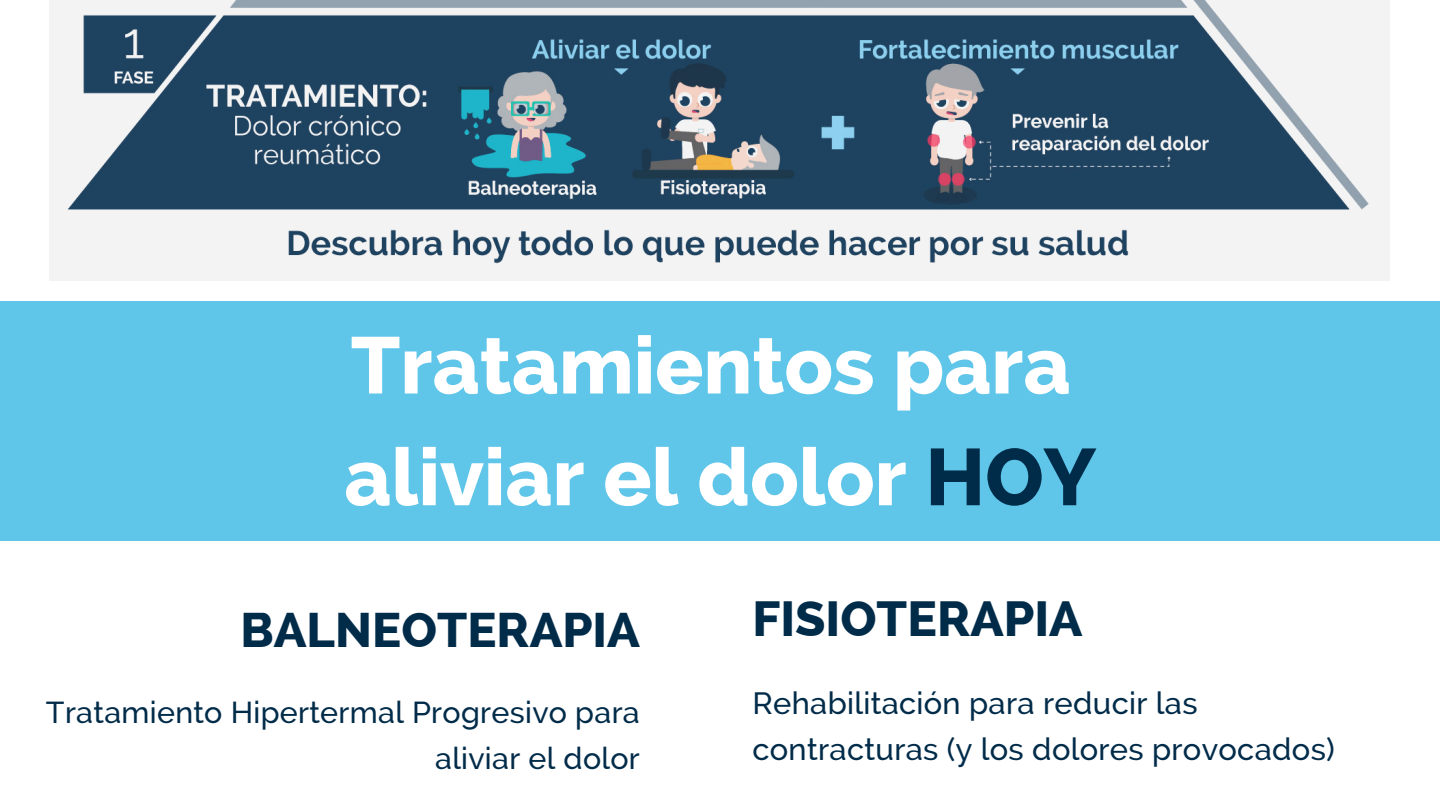
<style>
.page{position:relative;width:1440px;height:810px;background:#fff}
.page>*{position:absolute;margin:0;border:0;box-sizing:border-box;transform-origin:0 0}
.t1{font:800 80px/111.8px "Raleway";color:#fff}
.t2{font:800 49.4px "Raleway";color:#002b49}
.t3{font:800 48.6px "Raleway";color:#002b49}
.t4{font:500 30.9px/46.3px "Raleway";letter-spacing:.01em;color:#002b49}
.t5{font:500 30.4px/45.6px "Raleway";letter-spacing:.01em;color:#002b49;text-align:right}
.s1{color:#002b49}
</style>
<div class="page">
<img style="left:49px;top:0;width:1340px;height:280px">
<div style="left:0;top:301px;width:1440px;height:240px;background:#5fc5e9"></div>
<h1 class="t1" style="left:344px;top:309px;width:753px">Tratamientos para aliviar el dolor <span class="s1">HOY</span></h1>
<h3 class="t3" style="left:241px;top:601px;width:401px">BALNEOTERAPIA</h3>
<p class="t5" style="left:46px;top:690px;width:595px">Tratamiento Hipertermal Progresivo para aliviar el dolor</p>
<h2 class="t2" style="left:752px;top:590px;width:331px">FISIOTERAPIA</h2>
<p class="t4" style="left:752px;top:680px;width:584px">Rehabilitación para reducir las contracturas (y los dolores provocados)</p>
</div>
